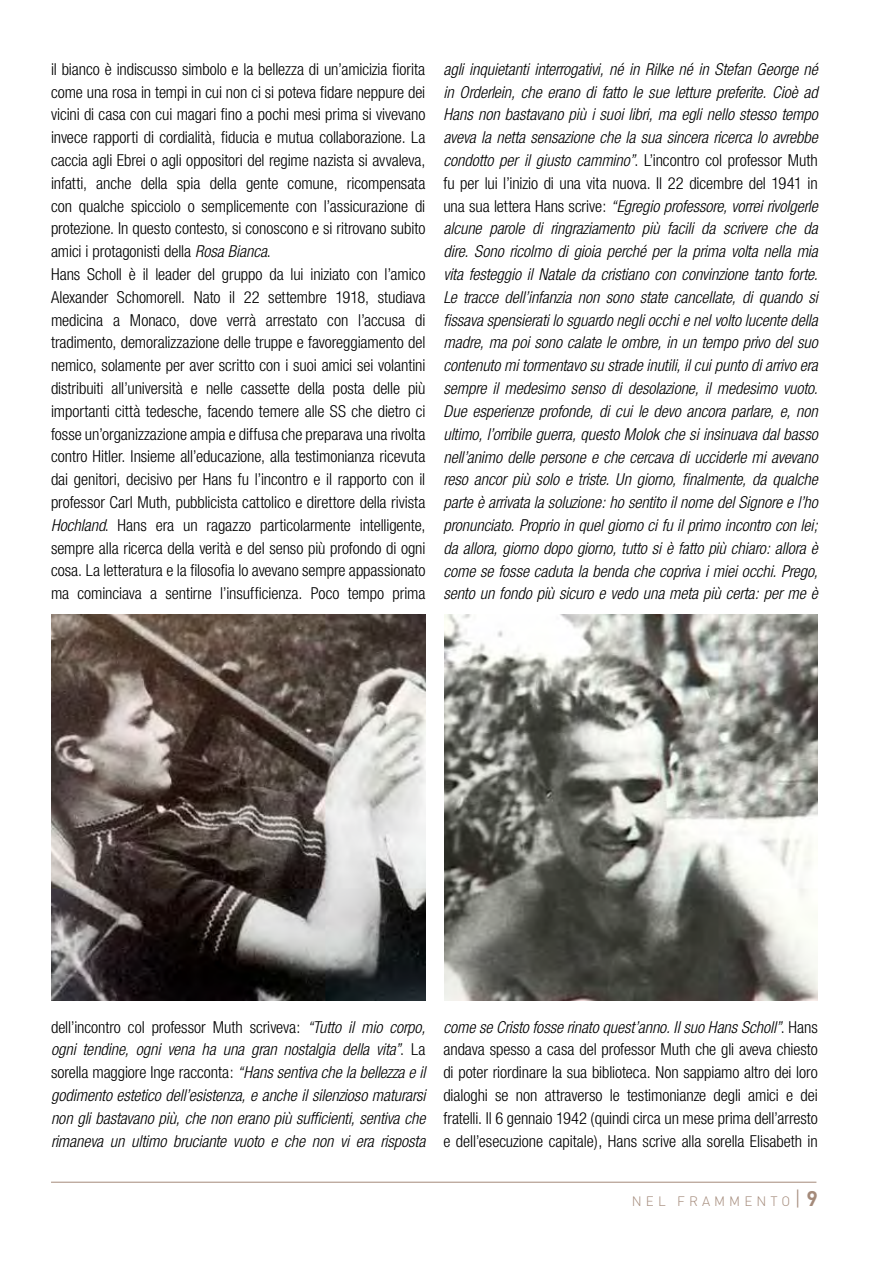
<style>
.page{position:relative;width:893px;height:1263px;background:#fff}
.page>*{position:absolute;margin:0;border:0;box-sizing:border-box;transform-origin:0 0}
.t1{font:italic 300 condensed 16.5px/22.8px "Helvetica Neue";letter-spacing:-.005em;color:#000;text-align:justify}
.t2{font:300 condensed 16.5px/22.8px "Helvetica Neue";letter-spacing:-.005em;color:#000}
.t3{font:300 13.5px "DIN";letter-spacing:.3em;color:#a48a7a}
.s1{font-style:italic}
.s2{font-style:normal}
.s3{font-size:21px}
.s4{font-weight:700;font-size:21px}
</style>
<div class="page">
<hr style="left:51px;top:1182px;width:765px;height:1px;background:#a48a7a">
<img style="left:51px;top:614px;width:374px;height:386px">
<img style="left:444px;top:614px;width:374px;height:386px">
<p class="t2" style="left:51px;top:57px;width:376px">il bianco è indiscusso simbolo e la bellezza di un’amicizia fiorita come una rosa in tempi in cui non ci si poteva fidare neppure dei vicini di casa con cui magari fino a pochi mesi prima si vivevano invece rapporti di cordialità, fiducia e mutua collaborazione. La caccia agli Ebrei o agli oppositori del regime nazista si avvaleva, infatti, anche della spia della gente comune, ricompensata con qualche spicciolo o semplicemente con l’assicurazione di protezione. In questo contesto, si conoscono e si ritrovano subito amici i protagonisti della <span class="s1">Rosa Bianca</span>.<br>Hans Scholl è il leader del gruppo da lui iniziato con l’amico Alexander Schomorell. Nato il 22 settembre 1918, studiava medicina a Monaco, dove verrà arrestato con l’accusa di tradimento, demoralizzazione delle truppe e favoreggiamento del nemico, solamente per aver scritto con i suoi amici sei volantini distribuiti all’università e nelle cassette della posta delle più importanti città tedesche, facendo temere alle SS che dietro ci fosse un’organizzazione ampia e diffusa che preparava una rivolta contro Hitler. Insieme all’educazione, alla testimonianza ricevuta dai genitori, decisivo per Hans fu l’incontro e il rapporto con il professor Carl Muth, pubblicista cattolico e direttore della rivista <span class="s1">Hochland</span>. Hans era un ragazzo particolarmente intelligente, sempre alla ricerca della verità e del senso più profondo di ogni cosa. La letteratura e la filosofia lo avevano sempre appassionato ma cominciava a sentirne l’insufficienza. Poco tempo prima</p>
<p class="t1" style="left:443px;top:57px;width:376px">agli inquietanti interrogativi, né in Rilke né in Stefan George né in Orderlein, che erano di fatto le sue letture preferite. Cioè ad Hans non bastavano più i suoi libri, ma egli nello stesso tempo aveva la netta sensazione che la sua sincera ricerca lo avrebbe condotto per il giusto cammino”<span class="s2">. L’incontro col professor Muth fu per lui l’inizio di una vita nuova. Il 22 dicembre del 1941 in una sua lettera Hans scrive:</span> “Egregio professore, vorrei rivolgerle alcune parole di ringraziamento più facili da scrivere che da dire. Sono ricolmo di gioia perché per la prima volta nella mia vita festeggio il Natale da cristiano con convinzione tanto forte.<br>Le tracce dell’infanzia non sono state cancellate, di quando si fissava spensierati lo sguardo negli occhi e nel volto lucente della madre, ma poi sono calate le ombre, in un tempo privo del suo contenuto mi tormentavo su strade inutili, il cui punto di arrivo era sempre il medesimo senso di desolazione, il medesimo vuoto.<br>Due esperienze profonde, di cui le devo ancora parlare, e, non ultimo, l’orribile guerra, questo Molok che si insinuava dal basso nell’animo delle persone e che cercava di ucciderle mi avevano reso ancor più solo e triste. Un giorno, finalmente, da qualche parte è arrivata la soluzione: ho sentito il nome del Signore e l’ho pronunciato. Proprio in quel giorno ci fu il primo incontro con lei; da allora, giorno dopo giorno, tutto si è fatto più chiaro: allora è come se fosse caduta la benda che copriva i miei occhi. Prego, sento un fondo più sicuro e vedo una meta più certa: per me è</p>
<p class="t1" style="left:51px;top:1015px;width:376px"><span class="s2">dell’incontro col professor Muth scriveva:</span> “Tutto il mio corpo, ogni tendine, ogni vena ha una gran nostalgia della vita”<span class="s2">. La sorella maggiore Inge racconta:</span> “Hans sentiva che la bellezza e il godimento estetico dell’esistenza, e anche il silenzioso maturarsi non gli bastavano più, che non erano più sufficienti, sentiva che rimaneva un ultimo bruciante vuoto e che non vi era risposta</p>
<p class="t2" style="left:443px;top:1015px;width:376px;text-align:justify"><span class="s1">come se Cristo fosse rinato quest’anno. Il suo Hans Scholl”</span>. Hans andava spesso a casa del professor Muth che gli aveva chiesto di poter riordinare la sua biblioteca. Non sappiamo altro dei loro dialoghi se non attraverso le testimonianze degli amici e dei fratelli. Il 6 gennaio 1942 (quindi circa un mese prima dell’arresto e dell’esecuzione capitale), Hans scrive alla sorella Elisabeth in</p>
<p class="t3" style="left:632px;top:1193px;width:187px">NEL FRAMMENTO<span class="s3">|</span> <span class="s4">9</span></p>
</div>
